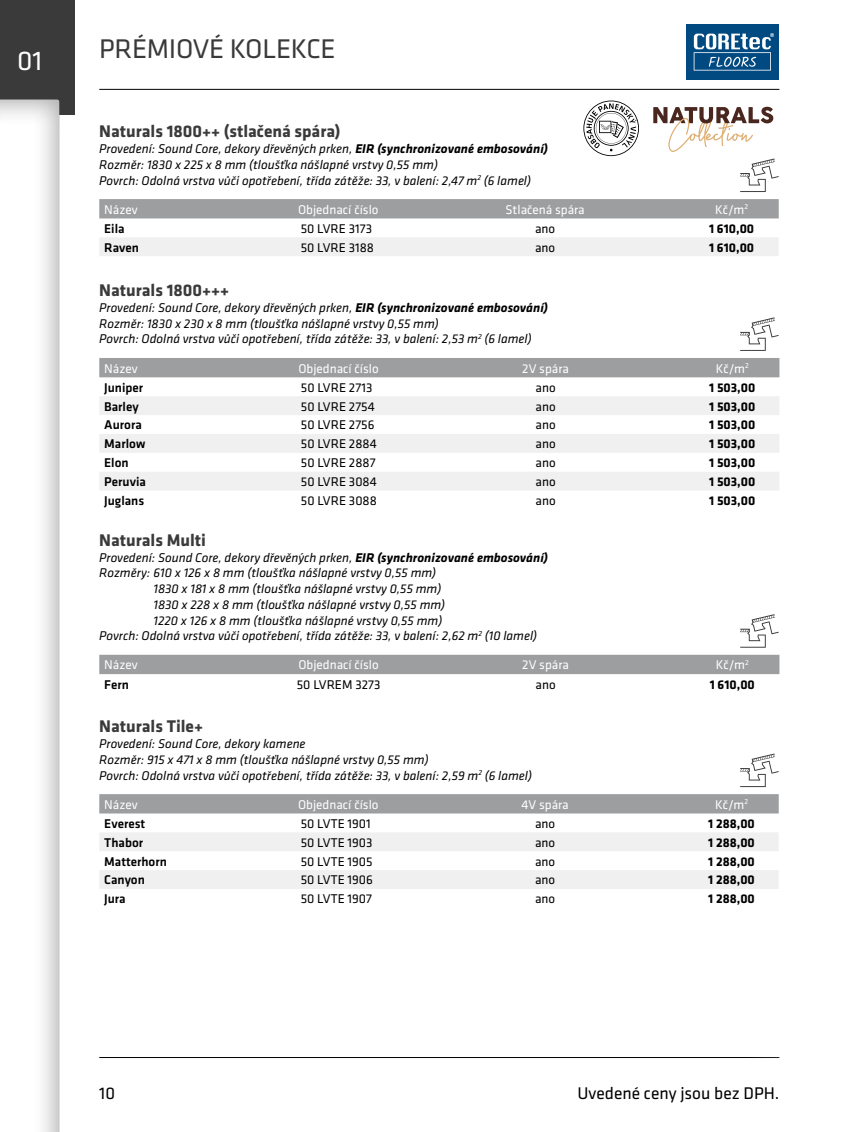
<style>
.page{position:relative;width:844px;height:1132px;background:#fff}
.page>*{position:absolute;margin:0;border:0;box-sizing:border-box;transform-origin:0 0}
.t1{font:28px "Klavika";letter-spacing:-.01em;color:#393a39}
.t2{font:28px "Klavika";color:#fff}
.t3{font:700 17.5px "Klavika";color:#393a39}
.t4{font:17.5px "Klavika";color:#000}
.t5{font:italic 13.12px/15.8px "Klavika";color:#000}
.t6{font:13.12px "Klavika";color:#000}
.t7{font:13.12px "Klavika";color:#fff}
.t8{font:700 13.12px "Klavika";color:#000}
.t9{font:500 13.12px "Klavika";color:#000}
.s1{font-weight:700}
</style>
<div class="page">
<hr style="left:99px;top:1056px;width:680px;height:1px;background:#000">
<div style="left:743px;top:0;width:100px;height:1131px;background:#fff"></div>
<hr style="left:99px;top:89px;width:680px;height:1px;background:#000">
<div style="left:0;top:0;width:74px;height:114px;background:#393a39"></div>
<div style="left:0;top:96px;width:63px;height:1035px;background:#000;opacity:.32"></div>
<svg style="left:740px;top:158px;width:38px;height:34px"></svg>
<svg style="left:740px;top:317px;width:38px;height:34px"></svg>
<svg style="left:740px;top:753px;width:38px;height:33px"></svg>
<svg style="left:653px;top:107px;width:120px;height:45px"></svg>
<svg style="left:740px;top:614px;width:38px;height:33px"></svg>
<svg style="left:583px;top:100px;width:55px;height:56px"></svg>
<div style="left:685px;top:24px;width:93px;height:55px;background:#004a81"></div>
<svg style="left:693px;top:33px;width:80px;height:38px"></svg>
<div style="left:99px;top:199px;width:679px;height:19px;background:#9c9e9f"></div>
<div style="left:99px;top:237px;width:679px;height:19px;background:#f0f0f1"></div>
<div style="left:99px;top:358px;width:680px;height:19px;background:#9c9e9f"></div>
<svg style="left:99px;top:396px;width:680px;height:94px;fill:#f0f0f1"></svg>
<div style="left:99px;top:794px;width:679px;height:19px;background:#9c9e9f"></div>
<svg style="left:99px;top:833px;width:679px;height:55px"></svg>
<div style="left:99px;top:654px;width:680px;height:20px;background:#9c9e9f"></div>
<h1 class="t2" style="left:17px;top:45px;width:27px">01</h1>
<h1 class="t1" style="left:99px;top:33px;width:238px">PRÉMIOVÉ KOLEKCE</h1>
<h2 class="t3" style="left:99px;top:122px;width:243px">Naturals 1800++ (stlačená spára)</h2>
<p class="t5" style="left:99px;top:141px;width:450px">Provedení: Sound Core, dekory dřevěných prken, <span class="s1">EIR (synchronizované embosování)<br></span>Rozměr: 1830 x 225 x 8 mm (tloušťka nášlapné vrstvy 0,55 mm)<br>Povrch: Odolná vrstva vůči opotřebení, třída zátěže: 33, v balení: 2,47 m<sup>2</sup> (6 lamel)</p>
<p class="t7" style="left:104px;top:202px;width:35px">Název</p>
<p class="t7" style="left:298px;top:202px;width:82px">Objednací číslo</p>
<p class="t7" style="left:505px;top:202px;width:81px">Stlačená spára</p>
<p class="t7" style="left:714px;top:202px;width:35px">Kč/m<sup>2</sup></p>
<p class="t9" style="left:104px;top:221px;width:22px">Eila</p>
<p class="t6" style="left:300px;top:221px;width:73px">50 LVRE 3173</p>
<p class="t6" style="left:535px;top:221px;width:22px">ano</p>
<p class="t8" style="left:708px;top:221px;width:47px">1 610,00</p>
<p class="t9" style="left:104px;top:240px;width:36px">Raven</p>
<p class="t6" style="left:300px;top:240px;width:75px">50 LVRE 3188</p>
<p class="t6" style="left:535px;top:240px;width:22px">ano</p>
<p class="t8" style="left:708px;top:240px;width:47px">1 610,00</p>
<h2 class="t3" style="left:99px;top:281px;width:131px">Naturals 1800+++</h2>
<p class="t5" style="left:99px;top:300px;width:450px">Provedení: Sound Core, dekory dřevěných prken, <span class="s1">EIR (synchronizované embosování)<br></span>Rozměr: 1830 x 230 x 8 mm (tloušťka nášlapné vrstvy 0,55 mm)<br>Povrch: Odolná vrstva vůči opotřebení, třída zátěže: 33, v balení: 2,53 m<sup>2</sup> (6 lamel)</p>
<p class="t7" style="left:104px;top:361px;width:35px">Název</p>
<p class="t7" style="left:298px;top:361px;width:82px">Objednací číslo</p>
<p class="t7" style="left:522px;top:361px;width:48px">2V spára</p>
<p class="t7" style="left:715px;top:361px;width:35px">Kč/m<sup>2</sup></p>
<p class="t9" style="left:104px;top:380px;width:40px">Juniper</p>
<p class="t6" style="left:301px;top:380px;width:73px">50 LVRE 2713</p>
<p class="t6" style="left:535px;top:380px;width:22px">ano</p>
<p class="t8" style="left:709px;top:380px;width:48px">1 503,00</p>
<p class="t9" style="left:104px;top:399px;width:36px">Barley</p>
<p class="t6" style="left:301px;top:399px;width:75px">50 LVRE 2754</p>
<p class="t6" style="left:535px;top:399px;width:22px">ano</p>
<p class="t8" style="left:709px;top:399px;width:48px">1 503,00</p>
<p class="t9" style="left:104px;top:418px;width:39px">Aurora</p>
<p class="t6" style="left:301px;top:418px;width:75px">50 LVRE 2756</p>
<p class="t6" style="left:535px;top:418px;width:22px">ano</p>
<p class="t8" style="left:709px;top:418px;width:48px">1 503,00</p>
<p class="t9" style="left:104px;top:436px;width:42px">Marlow</p>
<p class="t6" style="left:301px;top:436px;width:77px">50 LVRE 2884</p>
<p class="t6" style="left:535px;top:436px;width:22px">ano</p>
<p class="t8" style="left:709px;top:436px;width:48px">1 503,00</p>
<p class="t9" style="left:104px;top:455px;width:26px">Elon</p>
<p class="t6" style="left:301px;top:455px;width:76px">50 LVRE 2887</p>
<p class="t6" style="left:535px;top:455px;width:22px">ano</p>
<p class="t8" style="left:709px;top:455px;width:48px">1 503,00</p>
<p class="t9" style="left:104px;top:474px;width:43px">Peruvia</p>
<p class="t6" style="left:301px;top:474px;width:77px">50 LVRE 3084</p>
<p class="t6" style="left:535px;top:474px;width:22px">ano</p>
<p class="t8" style="left:709px;top:474px;width:48px">1 503,00</p>
<p class="t9" style="left:104px;top:493px;width:42px">Juglans</p>
<p class="t6" style="left:301px;top:493px;width:78px">50 LVRE 3088</p>
<p class="t6" style="left:535px;top:493px;width:22px">ano</p>
<p class="t8" style="left:709px;top:493px;width:48px">1 503,00</p>
<h2 class="t3" style="left:99px;top:530px;width:108px">Naturals Multi</h2>
<p class="t5" style="left:99px;top:549px;width:450px">Provedení: Sound Core, dekory dřevěných prken, <span class="s1">EIR (synchronizované embosování)</span></p>
<p class="t5" style="left:99px;top:565px;width:338px">Rozměry: 610 x 126 x 8 mm (tloušťka nášlapné vrstvy 0,55 mm)</p>
<p class="t5" style="left:153px;top:581px;width:289px">1830 x 181 x 8 mm (tloušťka nášlapné vrstvy 0,55 mm)</p>
<p class="t5" style="left:153px;top:596px;width:293px">1830 x 228 x 8 mm (tloušťka nášlapné vrstvy 0,55 mm)</p>
<p class="t5" style="left:153px;top:612px;width:290px">1220 x 126 x 8 mm (tloušťka nášlapné vrstvy 0,55 mm)</p>
<p class="t5" style="left:99px;top:628px;width:439px">Povrch: Odolná vrstva vůči opotřebení, třída zátěže: 33, v balení: 2,62 m<sup>2</sup> (10 lamel)</p>
<p class="t7" style="left:104px;top:657px;width:35px">Název</p>
<p class="t7" style="left:298px;top:657px;width:82px">Objednací číslo</p>
<p class="t7" style="left:522px;top:657px;width:48px">2V spára</p>
<p class="t7" style="left:715px;top:657px;width:35px">Kč/m<sup>2</sup></p>
<p class="t9" style="left:104px;top:676px;width:26px">Fern</p>
<p class="t6" style="left:297px;top:676px;width:85px">50 LVREM 3273</p>
<p class="t6" style="left:535px;top:676px;width:22px">ano</p>
<p class="t8" style="left:709px;top:676px;width:47px">1 610,00</p>
<h2 class="t3" style="left:99px;top:716px;width:105px">Naturals Tile+</h2>
<p class="t5" style="left:99px;top:735px;width:434px">Provedení: Sound Core, dekory kamene<br>Rozměr: 915 x 471 x 8 mm (tloušťka nášlapné vrstvy 0,55 mm)<br>Povrch: Odolná vrstva vůči opotřebení, třída zátěže: 33, v balení: 2,59 m<sup>2</sup> (6 lamel)</p>
<p class="t7" style="left:104px;top:797px;width:35px">Název</p>
<p class="t7" style="left:298px;top:797px;width:82px">Objednací číslo</p>
<p class="t7" style="left:521px;top:797px;width:49px">4V spára</p>
<p class="t7" style="left:714px;top:797px;width:35px">Kč/m<sup>2</sup></p>
<p class="t9" style="left:104px;top:816px;width:42px">Everest</p>
<p class="t6" style="left:300px;top:816px;width:72px">50 LVTE 1901</p>
<p class="t6" style="left:535px;top:816px;width:22px">ano</p>
<p class="t8" style="left:708px;top:816px;width:48px">1 288,00</p>
<p class="t9" style="left:104px;top:835px;width:40px">Thabor</p>
<p class="t6" style="left:300px;top:835px;width:73px">50 LVTE 1903</p>
<p class="t6" style="left:535px;top:835px;width:22px">ano</p>
<p class="t8" style="left:708px;top:835px;width:48px">1 288,00</p>
<p class="t9" style="left:104px;top:853px;width:64px">Matterhorn</p>
<p class="t6" style="left:300px;top:853px;width:73px">50 LVTE 1905</p>
<p class="t6" style="left:535px;top:853px;width:22px">ano</p>
<p class="t8" style="left:708px;top:853px;width:48px">1 288,00</p>
<p class="t9" style="left:104px;top:872px;width:42px">Canyon</p>
<p class="t6" style="left:300px;top:872px;width:74px">50 LVTE 1906</p>
<p class="t6" style="left:535px;top:872px;width:22px">ano</p>
<p class="t8" style="left:708px;top:872px;width:48px">1 288,00</p>
<p class="t9" style="left:104px;top:891px;width:23px">Jura</p>
<p class="t6" style="left:300px;top:891px;width:73px">50 LVTE 1907</p>
<p class="t6" style="left:535px;top:891px;width:22px">ano</p>
<p class="t8" style="left:708px;top:891px;width:48px">1 288,00</p>
<h2 class="t4" style="left:99px;top:1083px;width:17px">10</h2>
<h2 class="t4" style="left:577px;top:1083px;width:203px">Uvedené ceny jsou bez DPH.</h2>
</div>
